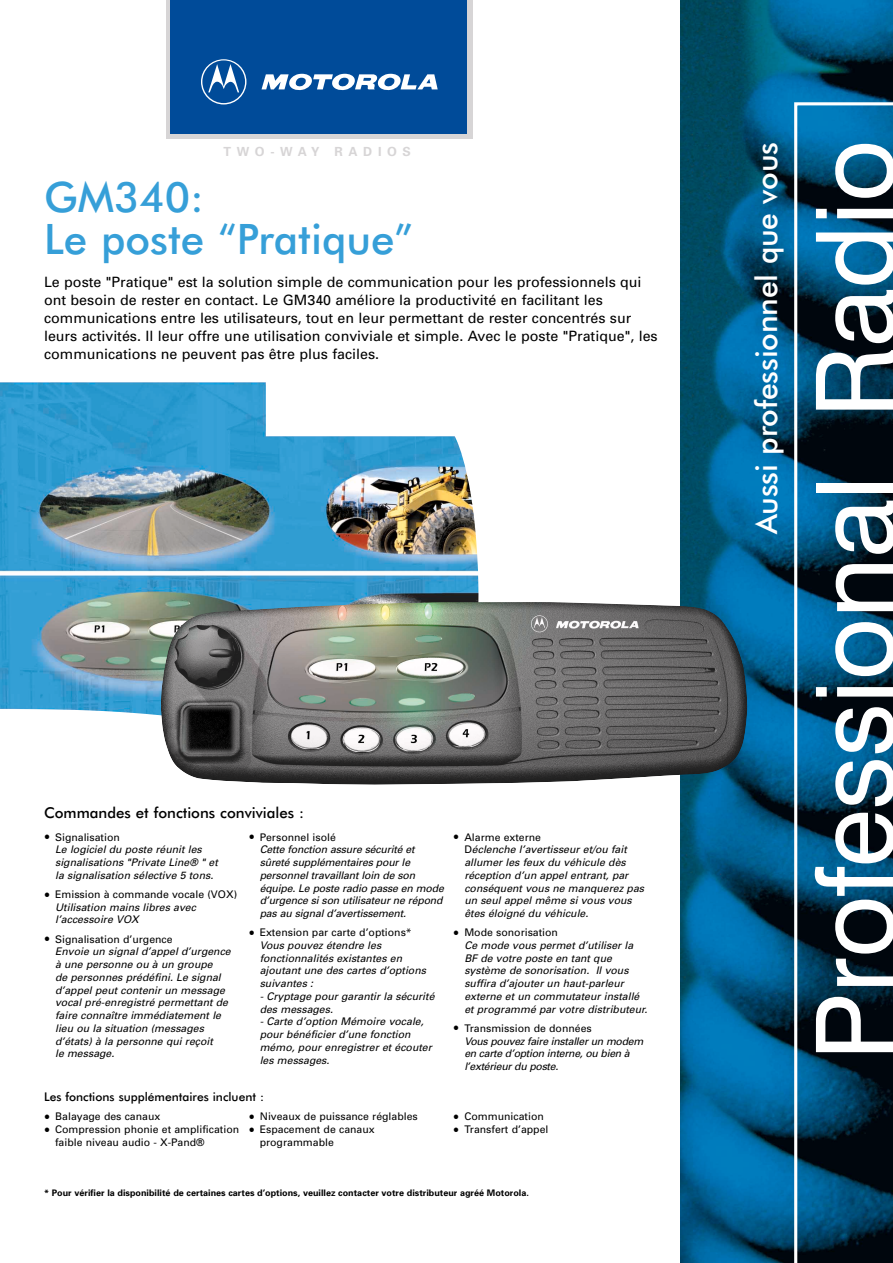
<style>
.page{position:relative;width:893px;height:1263px;background:#fff}
.page>*{position:absolute;margin:0;border:0;box-sizing:border-box;transform-origin:0 0}
.t1{font:107.7px "Swiss 721 BT";letter-spacing:-.005em;color:#fff}
.t2{font:500 42px/42px "Futura BT";color:#369fd8}
.t3{font:500 30px "Futura BT";letter-spacing:-.005em;color:#fff}
.t4{font:500 15px "Futura BT";color:#000}
.t5{font:14.25px/18px "Univers";color:#000}
.t6{font:700 12.6px "Univers";letter-spacing:.45em;color:#d7d5d6}
.t7{font:500 12px "Futura BT";color:#000}
.t8{font:italic 10.5px/12.8px "Univers";color:#000}
.t9{font:10.5px/12.8px "Univers";color:#000}
.t10{font:italic 10.5px/12.8px "Univers";letter-spacing:-.03em;color:#000}
.t11{font:700 9px "Univers";color:#000}
.s1{font-style:normal;font-size:18px}
.s2{font-style:normal}
.s3{font-size:18px}
</style>
<div class="page">
<img style="left:0;top:382px;width:478px;height:334px">
<img style="left:680px;top:0;width:212px;height:1263px">
<div style="left:166px;top:0;width:306px;height:139px;background:#d7d5d6"></div>
<div style="left:171px;top:0;width:296px;height:134px;background:#004b99"></div>
<svg style="left:261px;top:74px;width:176px;height:17px"></svg>
<svg style="left:201px;top:59px;width:45px;height:45px"></svg>
<svg style="left:792px;top:101px;width:100px;height:1162px;background:#083c59"></svg>
<img style="left:161px;top:602px;width:586px;height:183px">
<p class="t6" style="left:223px;top:147px;width:189px">TWO-WAY RADIOS</p>
<h2 class="t2" style="left:44px;top:182px;width:370px">GM340:<br>Le poste “Pratique”</h2>
<p class="t5" style="left:44px;top:274px;width:615px">Le poste "Pratique" est la solution simple de communication pour les professionnels qui ont besoin de rester en contact. Le GM340 améliore la productivité en facilitant les communications entre les utilisateurs, tout en leur permettant de rester concentrés sur leurs activités. Il leur offre une utilisation conviviale et simple. Avec le poste "Pratique", les communications ne peuvent pas être plus faciles.</p>
<h3 class="t4" style="left:44px;top:807px;width:261px">Commandes et fonctions conviviales :</h3>
<p class="t8" style="left:55px;top:831px;width:164px;text-indent:-11px"><span class="s1">•</span> <span class="s2">Signalisation<br></span>Le logiciel du poste réunit les signalisations "Private Line® " et la signalisation sélective 5 tons.</p>
<p class="t8" style="left:55px;top:889px;width:183px;text-indent:-11px"><span class="s1">•</span> <span class="s2">Emission à commande vocale (VOX)<br></span>Utilisation mains libres avec l’accessoire VOX</p>
<p class="t8" style="left:55px;top:933px;width:177px;text-indent:-11px"><span class="s1">•</span> <span class="s2">Signalisation d’urgence<br></span>Envoie un signal d’appel d’urgence à une personne ou à un groupe<br>de personnes prédéfini. Le signal d’appel peut contenir un message vocal pré-enregistré permettant de faire connaître immédiatement le lieu ou la situation (messages d’états) à la personne qui reçoit<br>le message.</p>
<p class="t8" style="left:260px;top:831px;width:186px;text-indent:-11px"><span class="s1">•</span> <span class="s2">Personnel isolé<br></span>Cette fonction assure sécurité et sûreté supplémentaires pour le personnel travaillant loin de son équipe. Le poste radio passe en mode d’urgence si son utilisateur ne répond pas au signal d’avertissement.</p>
<p class="t8" style="left:260px;top:927px;width:168px;text-indent:-11px"><span class="s1">•</span> <span class="s2">Extension par carte d’options*<br></span>Vous pouvez étendre les fonctionnalités existantes en ajoutant une des cartes d’options suivantes :</p>
<p class="t8" style="left:260px;top:991px;width:176px">- Cryptage pour garantir la sécurité des messages.</p>
<p class="t8" style="left:260px;top:1016px;width:174px">- Carte d’option Mémoire vocale, pour bénéficier d’une fonction mémo, pour enregistrer et écouter les messages.</p>
<p class="t7" style="left:44px;top:1092px;width:221px">Les fonctions supplémentaires incluent :</p>
<p class="t9" style="left:44px;top:1111px;width:118px"><span class="s3">•</span> Balayage des canaux</p>
<p class="t9" style="left:55px;top:1124px;width:186px;text-indent:-11px"><span class="s3">•</span> Compression phonie et amplification faible niveau audio - X-Pand®</p>
<p class="t9" style="left:249px;top:1111px;width:171px"><span class="s3">•</span> Niveaux de puissance réglables</p>
<p class="t9" style="left:260px;top:1124px;width:116px;text-indent:-11px"><span class="s3">•</span> Espacement de canaux programmable</p>
<p class="t8" style="left:464px;top:831px;width:181px;text-indent:-11px"><span class="s1">•</span> <span class="s2">Alarme externe<br>D</span>éclenche l’avertisseur et/ou fait allumer les feux du véhicule dès réception d’un appel entrant, par conséquent vous ne manquerez pas un seul appel même si vous vous êtes éloigné du véhicule.</p>
<p class="t8" style="left:464px;top:927px;width:184px;text-indent:-11px"><span class="s1">•</span> <span class="s2">Mode sonorisation<br></span>Ce mode vous permet d’utiliser la<br>BF de votre poste en tant que système de sonorisation. Il vous suffira d’ajouter un haut-parleur externe et un commutateur installé et programmé par votre distributeur.</p>
<p class="t10" style="left:464px;top:1023px;width:180px;text-indent:-11px"><span class="s1">•</span> <span class="s2">Transmission de données<br></span>Vous pouvez faire installer un modem en carte d’option interne, ou bien à l’extérieur du poste.</p>
<p class="t9" style="left:453px;top:1111px;width:92px"><span class="s3">•</span> Communication</p>
<p class="t9" style="left:453px;top:1124px;width:97px"><span class="s3">•</span> Transfert d’appel</p>
<p class="t11" style="left:44px;top:1189px;width:486px">* Pour vérifier la disponibilité de certaines cartes d’options, veuillez contacter votre distributeur agréé Motorola.</p>
<h3 class="t3" style="left:755px;top:534px;width:394px;rotate:-90deg">Aussi professionnel que vous</h3>
<h1 class="t1" style="left:820px;top:1060px;width:922px;rotate:-90deg">Professional Radio</h1>
</div>
